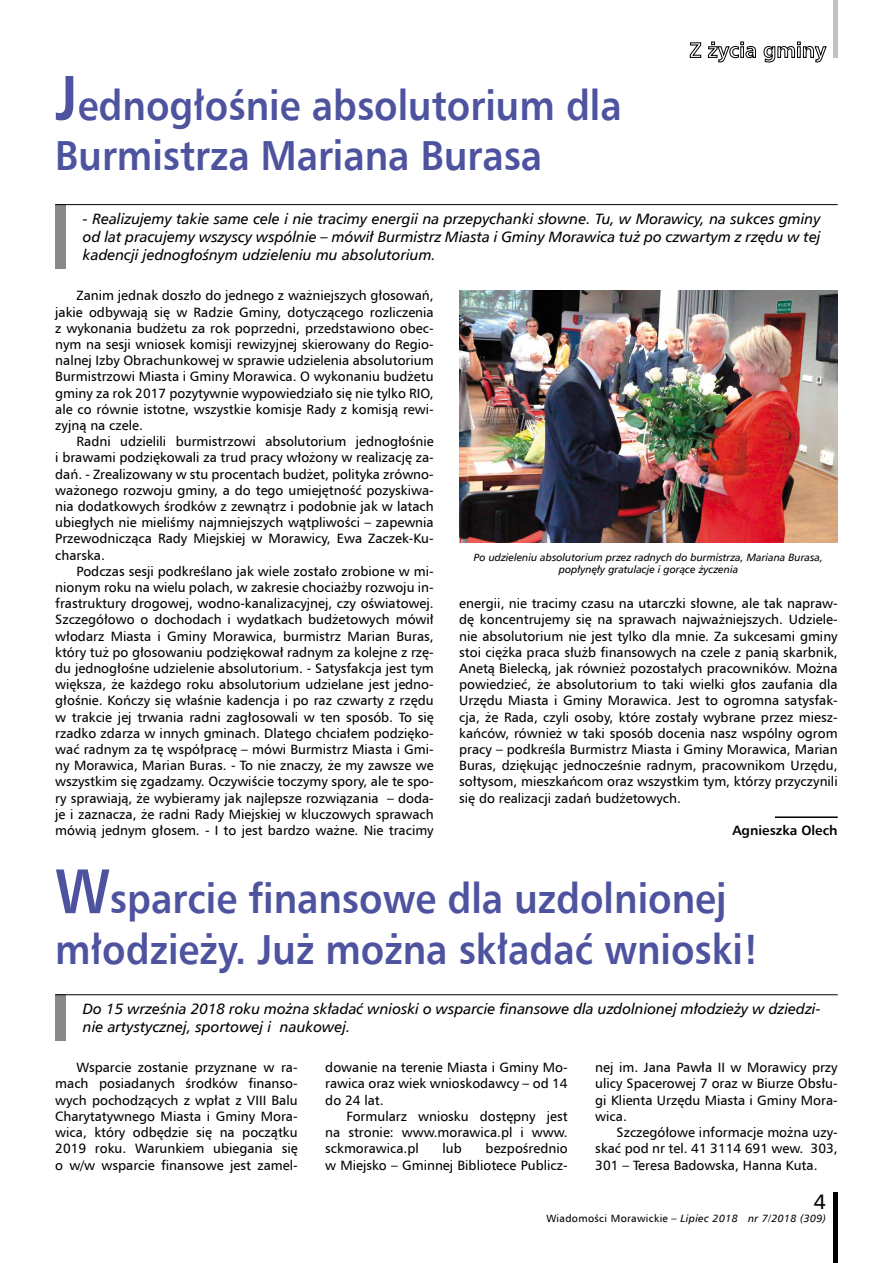
<style>
.page{position:relative;width:893px;height:1263px;background:#fff}
.page>*{position:absolute;margin:0;border:0;box-sizing:border-box;transform-origin:0 0}
.t1{font:700 42px/50.4px "Humnst 777 EU";color:#4e539f;scale:.9 1}
.t2{font:21px "Humnst 777 EU";color:#000}
.t3{font:italic 15px/18px "Humnst 777 EU";color:#000;text-align:justify}
.t4{font:13.5px/16.2px "Humnst 777 EU";color:#000;text-align:justify}
.t5{font:700 13.5px "Humnst 777 EU";color:#000}
.t6{font:italic 10.5px/12.6px "Humnst 777 EU";color:#000;text-align:center}
.t7{font:italic 10.5px "Humnst 777 EU";letter-spacing:.03em;color:#000}
.s1{font-size:63px}
.s2{font-style:normal}
</style>
<div class="page">
<div style="left:833px;top:0;width:5px;height:57px;background:#c2c2c2"></div>
<svg style="left:690px;top:43px;width:11px;height:15px"></svg>
<svg style="left:708px;top:42px;width:48px;height:20px"></svg>
<svg style="left:764px;top:42px;width:62px;height:20px"></svg>
<div style="left:833px;top:1193px;width:5px;height:70px;background:#000"></div>
<div style="left:55px;top:205px;width:11px;height:64px;background:#898989"></div>
<hr style="left:66px;top:204px;width:772px;height:1px;background:#000">
<hr style="left:775px;top:816px;width:63px;height:2px;background:#000">
<img style="left:459px;top:290px;width:379px;height:252px">
<div style="left:55px;top:995px;width:11px;height:46px;background:#898989"></div>
<hr style="left:66px;top:994px;width:772px;height:1px;background:#000">
<h1 class="t1" style="left:55px;top:79px;width:631px"><span class="s1">J</span>ednogłośnie absolutorium dla<br>Burmistrza Mariana Burasa</h1>
<p class="t3" style="left:83px;top:210px;width:739px">- Realizujemy takie same cele i nie tracimy energii na przepychanki słowne. Tu, w Morawicy, na sukces gminy od lat pracujemy wszyscy wspólnie – mówił Burmistrz Miasta i Gminy Morawica tuż po czwartym z rzędu w tej kadencji jednogłośnym udzieleniu mu absolutorium.</p>
<p class="t4" style="left:55px;top:287px;width:380px;text-indent:21px">Zanim jednak doszło do jednego z ważniejszych głosowań, jakie odbywają się w Radzie Gminy, dotyczącego rozliczenia z wykonania budżetu za rok poprzedni, przedstawiono obec&shy;nym na sesji wniosek komisji rewizyjnej skierowany do Regio&shy;nalnej Izby Obrachunkowej w sprawie udzielenia absolutorium Burmistrzowi Miasta i Gminy Morawica. O wykonaniu budżetu gminy za rok 2017 pozytywnie wypowiedziało się nie tylko RIO, ale co równie istotne, wszystkie komisje Rady z komisją rewi&shy;zyjną na czele.</p>
<p class="t4" style="left:55px;top:433px;width:380px;text-indent:21px">Radni udzielili burmistrzowi absolutorium jednogłośnie i brawami podziękowali za trud pracy włożony w realizację za&shy;dań. - Zrealizowany w stu procentach budżet, polityka zrówno&shy;ważonego rozwoju gminy, a do tego umiejętność pozyskiwa&shy;nia dodatkowych środków z zewnątrz i podobnie jak w latach ubiegłych nie mieliśmy najmniejszych wątpliwości – zapewnia Przewodnicząca Rady Miejskiej w Morawicy, Ewa Zaczek-Ku&shy;charska.</p>
<p class="t4" style="left:55px;top:563px;width:380px;text-indent:21px">Podczas sesji podkreślano jak wiele zostało zrobione w mi&shy;nionym roku na wielu polach, w zakresie chociażby rozwoju in&shy;frastruktury drogowej, wodno-kanalizacyjnej, czy oświatowej.<br>Szczegółowo o dochodach i wydatkach budżetowych mówił włodarz Miasta i Gminy Morawica, burmistrz Marian Buras, który tuż po głosowaniu podziękował radnym za kolejne z rzę&shy;du jednogłośne udzielenie absolutorium. - Satysfakcja jest tym większa, że każdego roku absolutorium udzielane jest jedno&shy;głośnie. Kończy się właśnie kadencja i po raz czwarty z rzędu w trakcie jej trwania radni zagłosowali w ten sposób. To się rzadko zdarza w innych gminach. Dlatego chciałem podzięko&shy;wać radnym za tę współpracę – mówi Burmistrz Miasta i Gmi&shy;ny Morawica, Marian Buras. - To nie znaczy, że my zawsze we wszystkim się zgadzamy. Oczywiście toczymy spory, ale te spo&shy;ry sprawiają, że wybieramy jak najlepsze rozwiązania – doda&shy;je i zaznacza, że radni Rady Miejskiej w kluczowych sprawach mówią jednym głosem. - I to jest bardzo ważne. Nie tracimy</p>
<p class="t6" style="left:474px;top:551px;width:351px">Po udzieleniu absolutorium przez radnych do burmistrza, Mariana Burasa, popłynęły gratulacje i gorące życzenia</p>
<p class="t4" style="left:459px;top:595px;width:380px">energii, nie tracimy czasu na utarczki słowne, ale tak napraw&shy;dę koncentrujemy się na sprawach najważniejszych. Udziele&shy;nie absolutorium nie jest tylko dla mnie. Za sukcesami gminy stoi ciężka praca służb finansowych na czele z panią skarbnik, Anetą Bielecką, jak również pozostałych pracowników. Można powiedzieć, że absolutorium to taki wielki głos zaufania dla Urzędu Miasta i Gminy Morawica. Jest to ogromna satysfak&shy;cja, że Rada, czyli osoby, które zostały wybrane przez miesz&shy;kańców, również w taki sposób docenia nasz wspólny ogrom pracy – podkreśla Burmistrz Miasta i Gminy Morawica, Marian Buras, dziękując jednocześnie radnym, pracownikom Urzędu, sołtysom, mieszkańcom oraz wszystkim tym, którzy przyczynili się do realizacji zadań budżetowych.</p>
<p class="t5" style="left:732px;top:822px;width:107px">Agnieszka Olech</p>
<h1 class="t1" style="left:55px;top:873px;width:783px"><span class="s1">W</span>sparcie finansowe dla uzdolnionej młodzieży. Już można składać wnioski!</h1>
<p class="t3" style="left:83px;top:1000px;width:739px">Do 15 września 2018 roku można składać wnioski o wsparcie finansowe dla uzdolnionej młodzieży w dziedzi&shy;nie artystycznej, sportowej i naukowej.</p>
<p class="t4" style="left:55px;top:1059px;width:244px;text-indent:21px">Wsparcie zostanie przyznane w ra&shy;mach posiadanych środków finanso&shy;wych pochodzących z wpłat z VIII Balu Charytatywnego Miasta i Gminy Mora&shy;wica, który odbędzie się na początku 2019 roku. Warunkiem ubiegania się o w/w wsparcie finansowe jest zamel-</p>
<p class="t4" style="left:325px;top:1059px;width:244px">dowanie na terenie Miasta i Gminy Mo&shy;rawica oraz wiek wnioskodawcy – od 14 do 24 lat.</p>
<p class="t4" style="left:325px;top:1108px;width:244px;text-indent:21px">Formularz wniosku dostępny jest na stronie: www.morawica.pl i www. sckmorawica.pl</p>
<p class="t4" style="left:325px;top:1140px;width:244px;text-align:right">bezpośrednio<br>w Miejsko – Gminnej Bibliotece Publicz-</p>
<p class="t4" style="left:443px;top:1140px;width:21px">lub</p>
<p class="t4" style="left:595px;top:1059px;width:244px">nej im. Jana Pawła II w Morawicy przy ulicy Spacerowej 7 oraz w Biurze Obsłu&shy;gi Klienta Urzędu Miasta i Gminy Mora&shy;wica.</p>
<p class="t4" style="left:595px;top:1124px;width:244px;text-indent:21px">Szczegółowe informacje można uzy&shy;skać pod nr tel. 41 3114 691 wew. 303, 301 – Teresa Badowska, Hanna Kuta.</p>
<h2 class="t2" style="left:814px;top:1189px;width:14px">4</h2>
<p class="t7" style="left:546px;top:1212px;width:281px"><span class="s2">Wiadomości Morawickie –</span> Lipiec 2018 nr 7/2018 (309)</p>
</div>
